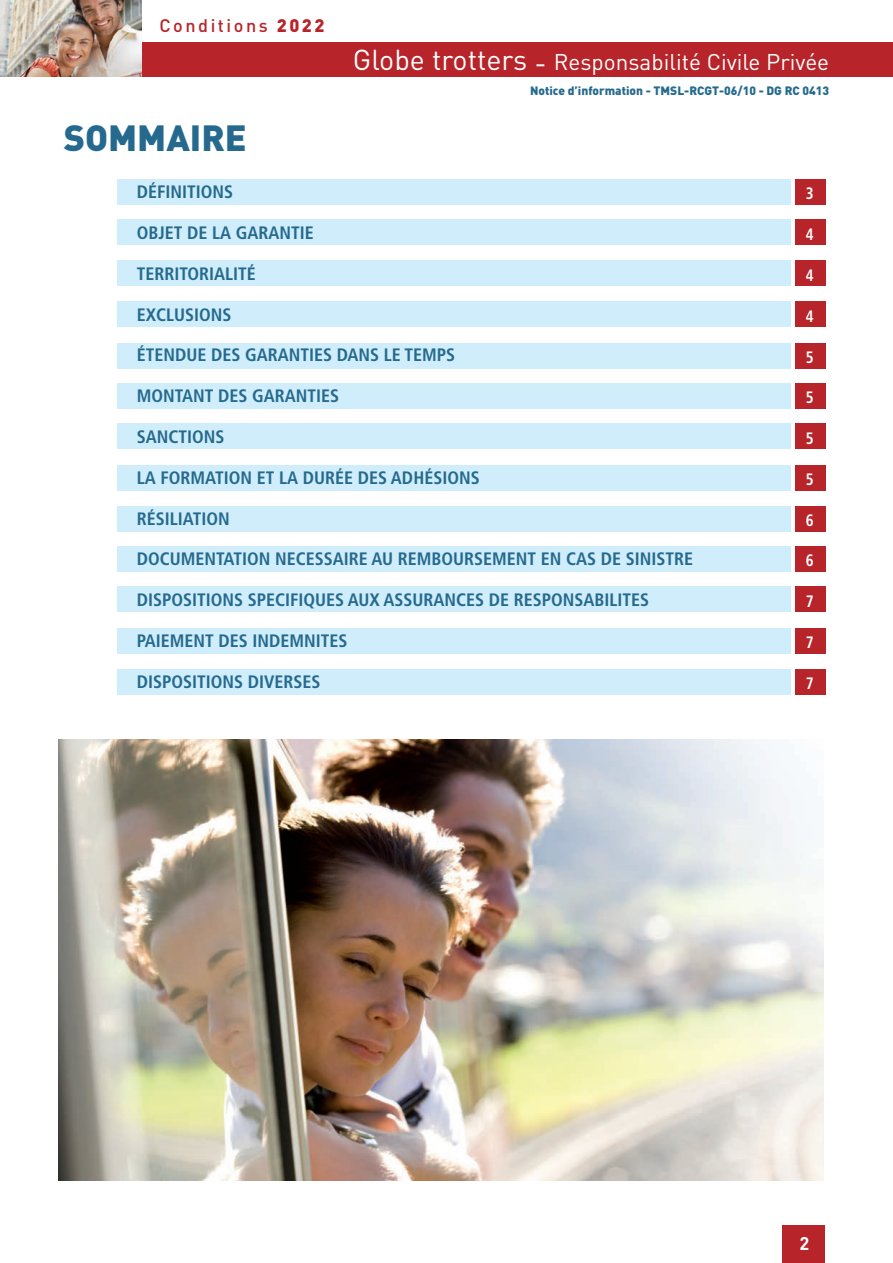
<style>
.page{position:relative;width:893px;height:1263px;background:#fff}
.page>*{position:absolute;margin:0;border:0;box-sizing:border-box;transform-origin:0 0}
.Titre2cg{font:900 36px "DIN";color:#256a8e}
.t1{font:22.5px "DIN";color:#fff}
.t2{font:700 18.15px "DIN";color:#fff}
.Texte1cg{font:700 condensed 18px "Frutiger LT Std";color:#256a8e}
.t3{font:500 18px "DIN";letter-spacing:.14em;color:#b72429}
.Texte1cg-2{font:700 condensed 16.5px "Frutiger LT Std";color:#fff;scale:.92 1}
.t4{font:900 12px "DIN";color:#256a8e}
.s1{font-weight:900}
.s2{font-size:28.5px}
</style>
<div class="page">
<div style="left:118px;top:179px;width:673px;height:25px;background:#cfedfb"></div>
<div style="left:795px;top:179px;width:30px;height:25px;background:#b72429"></div>
<div style="left:118px;top:220px;width:673px;height:25px;background:#cfedfb"></div>
<div style="left:795px;top:220px;width:30px;height:25px;background:#b72429"></div>
<div style="left:118px;top:261px;width:673px;height:25px;background:#cfedfb"></div>
<div style="left:795px;top:261px;width:30px;height:25px;background:#b72429"></div>
<div style="left:118px;top:301px;width:673px;height:26px;background:#cfedfb"></div>
<div style="left:795px;top:301px;width:30px;height:26px;background:#b72429"></div>
<div style="left:118px;top:343px;width:673px;height:25px;background:#cfedfb"></div>
<div style="left:118px;top:506px;width:673px;height:25px;background:#cfedfb"></div>
<div style="left:795px;top:343px;width:30px;height:25px;background:#b72429"></div>
<div style="left:795px;top:506px;width:30px;height:25px;background:#b72429"></div>
<div style="left:118px;top:383px;width:673px;height:25px;background:#cfedfb"></div>
<div style="left:118px;top:546px;width:673px;height:26px;background:#cfedfb"></div>
<div style="left:118px;top:423px;width:673px;height:26px;background:#cfedfb"></div>
<div style="left:118px;top:586px;width:673px;height:26px;background:#cfedfb"></div>
<div style="left:118px;top:465px;width:673px;height:25px;background:#cfedfb"></div>
<div style="left:118px;top:628px;width:673px;height:25px;background:#cfedfb"></div>
<div style="left:795px;top:383px;width:30px;height:25px;background:#b72429"></div>
<div style="left:795px;top:546px;width:30px;height:26px;background:#b72429"></div>
<div style="left:795px;top:423px;width:30px;height:26px;background:#b72429"></div>
<div style="left:795px;top:586px;width:30px;height:26px;background:#b72429"></div>
<div style="left:795px;top:465px;width:30px;height:25px;background:#b72429"></div>
<div style="left:795px;top:628px;width:30px;height:25px;background:#b72429"></div>
<div style="left:118px;top:669px;width:673px;height:26px;background:#cfedfb"></div>
<div style="left:795px;top:669px;width:30px;height:26px;background:#b72429"></div>
<img style="left:58px;top:740px;width:765px;height:440px">
<div style="left:0;top:43px;width:893px;height:34px;background:#b72429"></div>
<div style="left:783px;top:1225px;width:42px;height:38px;background:#b72429"></div>
<img style="left:0;top:0;width:141px;height:77px">
<p class="t3" style="left:159px;top:14px;width:166px">Conditions <span class="s1">2022</span></p>
<p class="t1" style="left:353px;top:48px;width:478px"><span class="s2">Globe trotters -</span> Responsabilité Civile Privée</p>
<p class="t4" style="left:530px;top:83px;width:301px">Notice d’information - TMSL-RCGT-06/10 - DG RC 0413</p>
<p class="Titre2cg" style="left:64px;top:114px;width:184px">SOMMAIRE</p>
<p class="Texte1cg" style="left:137px;top:181px;width:98px">DÉFINITIONS</p>
<p class="Texte1cg" style="left:137px;top:222px;width:179px">OBJET DE LA GARANTIE</p>
<p class="Texte1cg" style="left:137px;top:263px;width:120px">TERRITORIALITÉ</p>
<p class="Texte1cg" style="left:137px;top:304px;width:96px">EXCLUSIONS</p>
<p class="Texte1cg" style="left:137px;top:345px;width:320px">ÉTENDUE DES GARANTIES DANS LE TEMPS</p>
<p class="Texte1cg" style="left:137px;top:385px;width:204px">MONTANT DES GARANTIES</p>
<p class="Texte1cg" style="left:137px;top:426px;width:89px">SANCTIONS</p>
<p class="Texte1cg" style="left:137px;top:467px;width:344px">LA FORMATION ET LA DURÉE DES ADHÉSIONS</p>
<p class="Texte1cg" style="left:137px;top:508px;width:95px">RÉSILIATION</p>
<p class="Texte1cg" style="left:137px;top:548px;width:558px">DOCUMENTATION NECESSAIRE AU REMBOURSEMENT EN CAS DE SINISTRE</p>
<p class="Texte1cg" style="left:137px;top:589px;width:514px">DISPOSITIONS SPECIFIQUES AUX ASSURANCES DE RESPONSABILITES</p>
<p class="Texte1cg" style="left:137px;top:630px;width:212px">PAIEMENT DES INDEMNITES</p>
<p class="Texte1cg" style="left:137px;top:671px;width:185px">DISPOSITIONS DIVERSES</p>
<p class="Texte1cg-2" style="left:806px;top:184px;width:10px">3</p>
<p class="Texte1cg-2" style="left:806px;top:225px;width:10px">4</p>
<p class="Texte1cg-2" style="left:806px;top:265px;width:10px">4</p>
<p class="Texte1cg-2" style="left:806px;top:306px;width:10px">4</p>
<p class="Texte1cg-2" style="left:806px;top:347px;width:10px">5</p>
<p class="Texte1cg-2" style="left:806px;top:388px;width:10px">5</p>
<p class="Texte1cg-2" style="left:806px;top:428px;width:10px">5</p>
<p class="Texte1cg-2" style="left:806px;top:469px;width:10px">5</p>
<p class="Texte1cg-2" style="left:806px;top:510px;width:10px">6</p>
<p class="Texte1cg-2" style="left:806px;top:551px;width:10px">6</p>
<p class="Texte1cg-2" style="left:806px;top:592px;width:10px">7</p>
<p class="Texte1cg-2" style="left:806px;top:632px;width:10px">7</p>
<p class="Texte1cg-2" style="left:806px;top:673px;width:10px">7</p>
<p class="t2" style="left:800px;top:1231px;width:11px">2</p>
</div>
